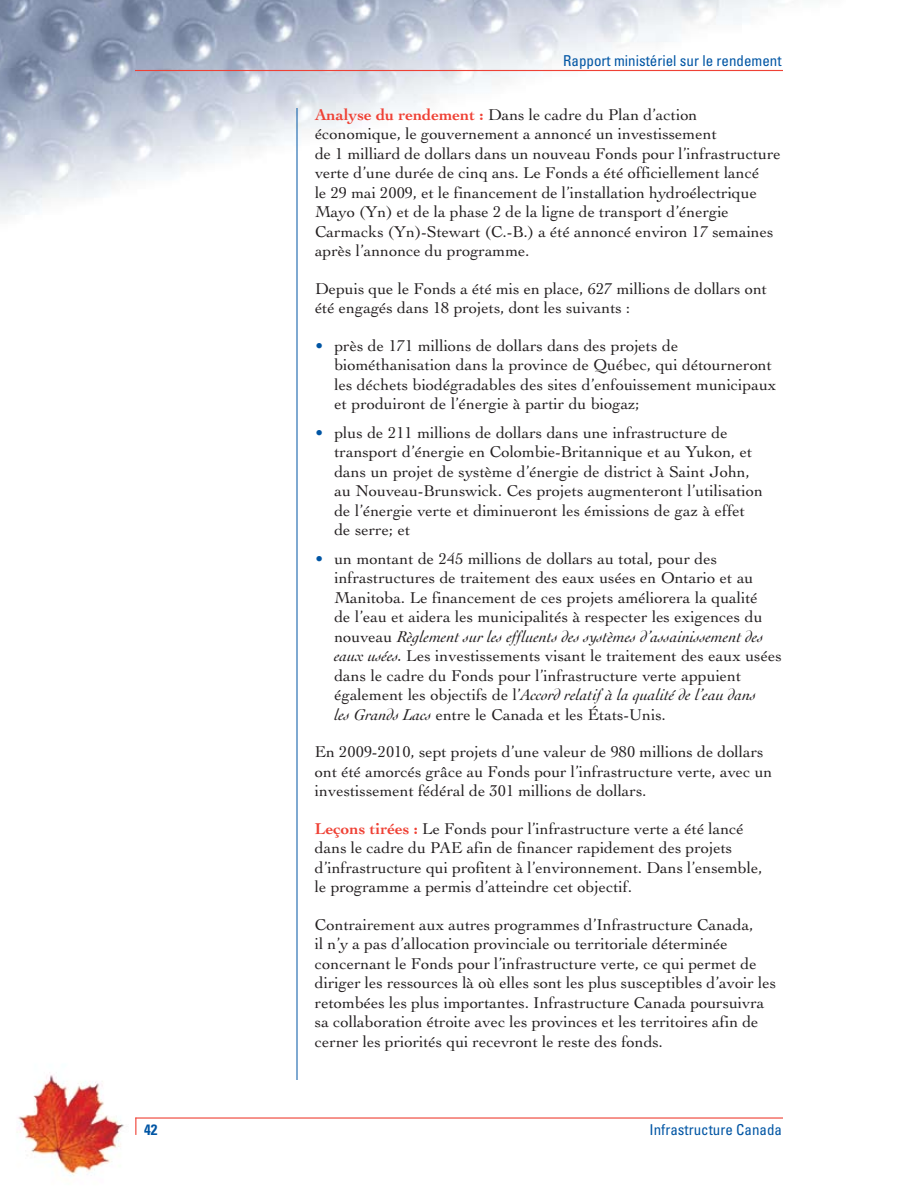
<style>
.page{position:relative;width:918px;height:1188px;background:#fff}
.page>*{position:absolute;margin:0;border:0;box-sizing:border-box;transform-origin:0 0}
.t1{font:16.5px/19.5px "Cochin LT Std";color:#231f20}
.t2{font:condensed 15px "Univers";color:#0055a4}
.t3{font:700 condensed 15px "Univers";color:#0055a4}
.s1{font-weight:700;color:#ef4135}
.s2{color:#0055a4}
.s3{font-style:italic}
</style>
<div class="page">
<img style="left:0;top:0;width:785px;height:297px">
<img style="left:17px;top:1075px;width:107px;height:101px">
<hr style="left:135px;top:1117px;width:648px;height:2px;background:#ef4135">
<svg style="left:135px;top:1118px;width:1px;height:17px"></svg>
<hr style="left:135px;top:70px;width:648px;height:1px;background:#ef4135">
<hr style="left:297px;top:108px;width:1px;height:972px;background:#0055a4">
<p class="t2" style="left:563px;top:51px;width:220px">Rapport ministériel sur le rendement</p>
<p class="t1" style="left:315px;top:105px;width:467px"><span class="s1">Analyse du rendement :</span> Dans le cadre du Plan d’action économique, le gouvernement a annoncé un investissement<br>de 1 milliard de dollars dans un nouveau Fonds pour l’infrastructure verte d’une durée de cinq ans. Le Fonds a été officiellement lancé<br>le 29 mai 2009, et le financement de l’installation hydroélectrique Mayo (Yn) et de la phase 2 de la ligne de transport d’énergie Carmacks (Yn)‑Stewart (C.‑B.) a été annoncé environ 17 semaines après l’annonce du programme.</p>
<p class="t1" style="left:315px;top:279px;width:454px">Depuis que le Fonds a été mis en place, 627 millions de dollars ont été engagés dans 18 projets, dont les suivants :</p>
<p class="t1" style="left:334px;top:336px;width:444px;text-indent:-19px"><span class="s2">•</span> près de 171 millions de dollars dans des projets de biométhanisation dans la province de Québec, qui détourneront les déchets biodégradables des sites d’enfouissement municipaux et produiront de l’énergie à partir du biogaz;</p>
<p class="t1" style="left:334px;top:423px;width:430px;text-indent:-19px"><span class="s2">•</span> plus de 211 millions de dollars dans une infrastructure de transport d’énergie en Colombie‑Britannique et au Yukon, et dans un projet de système d’énergie de district à Saint John, au Nouveau‑Brunswick. Ces projets augmenteront l’utilisation de l’énergie verte et diminueront les émissions de gaz à effet de serre; et</p>
<p class="t1" style="left:334px;top:549px;width:449px;text-indent:-19px"><span class="s2">•</span> un montant de 245 millions de dollars au total, pour des infrastructures de traitement des eaux usées en Ontario et au Manitoba. Le financement de ces projets améliorera la qualité<br>de l’eau et aidera les municipalités à respecter les exigences du nouveau <span class="s3">Règlement sur les effluents des systèmes d’assainissement des eaux usées.</span> Les investissements visant le traitement des eaux usées dans le cadre du Fonds pour l’infrastructure verte appuient également les objectifs de l’<span class="s3">Accord relatif à la qualité de l’eau dans<br>les Grands Lacs</span> entre le Canada et les États-Unis.</p>
<p class="t1" style="left:315px;top:742px;width:459px">En 2009-2010, sept projets d’une valeur de 980 millions de dollars ont été amorcés grâce au Fonds pour l’infrastructure verte, avec un investissement fédéral de 301 millions de dollars.</p>
<p class="t1" style="left:315px;top:819px;width:449px"><span class="s1">Leçons tirées :</span> Le Fonds pour l’infrastructure verte a été lancé dans le cadre du PAE afin de financer rapidement des projets d’infrastructure qui profitent à l’environnement. Dans l’ensemble, le programme a permis d’atteindre cet objectif.</p>
<p class="t1" style="left:315px;top:915px;width:463px">Contrairement aux autres programmes d’Infrastructure Canada,<br>il n’y a pas d’allocation provinciale ou territoriale déterminée concernant le Fonds pour l’infrastructure verte, ce qui permet de diriger les ressources là où elles sont les plus susceptibles d’avoir les retombées les plus importantes. Infrastructure Canada poursuivra sa collaboration étroite avec les provinces et les territoires afin de cerner les priorités qui recevront le reste des fonds.</p>
<p class="t3" style="left:144px;top:1120px;width:15px">42</p>
<p class="t2" style="left:650px;top:1120px;width:134px">Infrastructure Canada</p>
</div>
